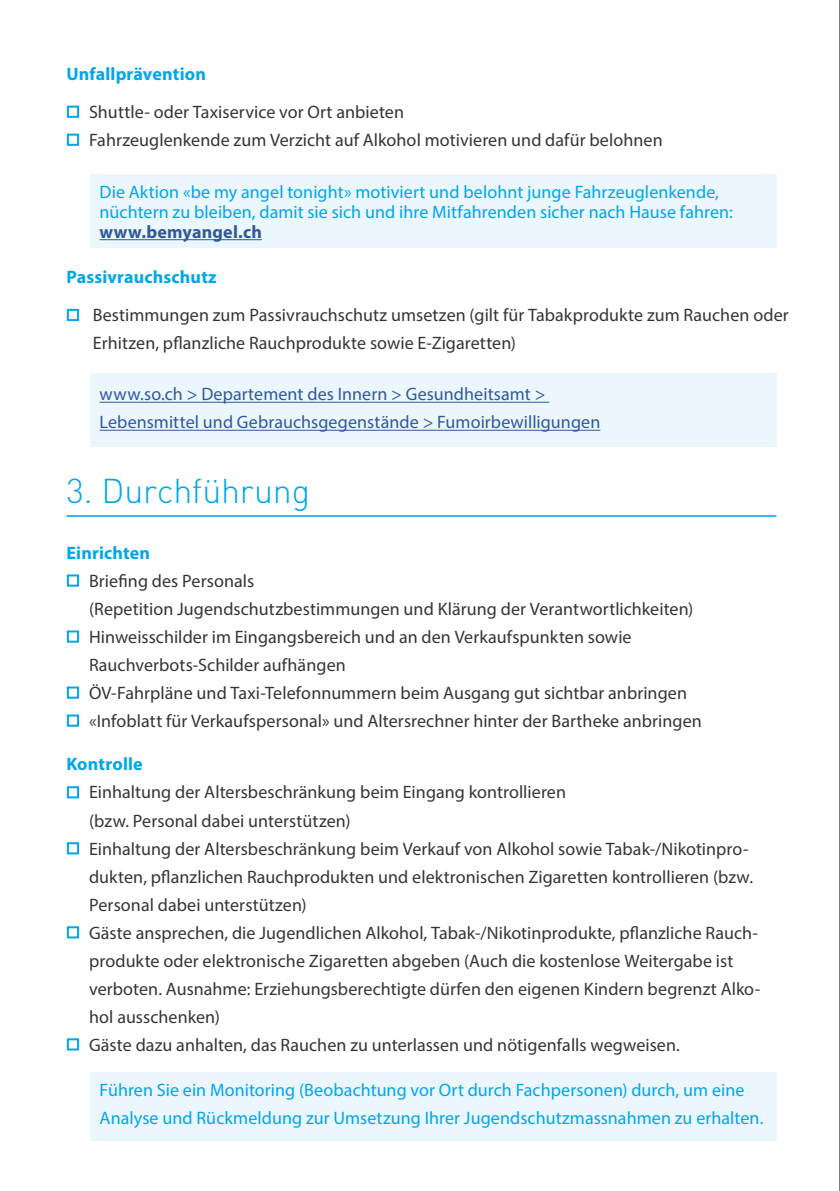
<style>
.page{position:relative;width:840px;height:1191px;background:#fff}
.page>*{position:absolute;margin:0;border:0;box-sizing:border-box;transform-origin:0 0}
.t1{font:300 34px "DIN Pro";letter-spacing:-.01em;color:#00a6eb}
.t2{font:18px/28px "Myriad Pro";letter-spacing:.005em;color:#373437}
.t3{font:18px/20px "Myriad Pro";letter-spacing:.005em;color:#00a6eb}
.t4{font:18px/28px "Myriad Pro";letter-spacing:.005em;color:#30589b}
.t5{font:700 18px "Myriad Pro";letter-spacing:.01em;color:#00a6eb}
.t6{font:700 18px "Myriad Pro";letter-spacing:.01em;color:#30589b}
.s1{color:#00a6eb}
</style>
<div class="page">
<div style="left:90px;top:174px;width:686px;height:74px;background:#ebf7fd"></div>
<div style="left:90px;top:373px;width:686px;height:73px;background:#ebf7fd"></div>
<hr style="left:99px;top:239px;width:163px;height:1px;background:#30589b">
<hr style="left:99px;top:402px;width:450px;height:1px;background:#30589b">
<hr style="left:99px;top:430px;width:501px;height:1px;background:#30589b">
<hr style="left:66px;top:515px;width:710px;height:2px;background:#00a6eb">
<div style="left:90px;top:1072px;width:686px;height:68px;background:#ebf7fd"></div>
<hr style="left:839px;top:0;width:1px;height:1191px;background:#000">
<p class="t5" style="left:66px;top:62px;width:141px">Unfallprävention</p>
<p class="t2" style="left:66px;top:98px;width:339px"><span class="s1">■</span> Shuttle- oder Taxiservice vor Ort anbieten</p>
<p class="t2" style="left:66px;top:126px;width:597px"><span class="s1">■</span> Fahrzeuglenkende zum Verzicht auf Alkohol motivieren und dafür belohnen</p>
<p class="t3" style="left:99px;top:182px;width:634px">Die Aktion «be my angel tonight» motiviert und belohnt junge Fahrzeuglenkende, nüchtern zu bleiben, damit sie sich und ihre Mitfahrenden sicher nach Hause fahren:</p>
<p class="t6" style="left:99px;top:220px;width:164px">www.bemyangel.ch</p>
<p class="t5" style="left:66px;top:265px;width:152px">Passivrauchschutz</p>
<p class="t2" style="left:93px;top:301px;width:697px;text-indent:-26px"><span class="s1">■</span> Bestimmungen zum Passivrauchschutz umsetzen (gilt für Tabakprodukte zum Rauchen oder<br>Erhitzen, pflanzliche Rauchprodukte sowie E-Zigaretten)</p>
<p class="t4" style="left:99px;top:380px;width:502px">www.so.ch &gt; Departement des Innern &gt; Gesundheitsamt &gt;<br>Lebensmittel und Gebrauchsgegenstände &gt; Fumoirbewilligungen</p>
<h1 class="t1" style="left:66px;top:464px;width:245px">3. Durchführung</h1>
<p class="t5" style="left:66px;top:541px;width:85px">Einrichten</p>
<p class="t2" style="left:89px;top:566px;width:605px;text-indent:-23px"><span class="s1">■</span> Briefing des Personals<br>(Repetition Jugendschutzbestimmungen und Klärung der Verantwortlichkeiten)</p>
<p class="t2" style="left:89px;top:622px;width:543px;text-indent:-23px"><span class="s1">■</span> Hinweisschilder im Eingangsbereich und an den Verkaufspunkten sowie<br>Rauchverbots-Schilder aufhängen</p>
<p class="t2" style="left:66px;top:678px;width:621px"><span class="s1">■</span> ÖV-Fahrpläne und Taxi-Telefonnummern beim Ausgang gut sichtbar anbringen</p>
<p class="t2" style="left:66px;top:706px;width:636px"><span class="s1">■</span> «Infoblatt für Verkaufspersonal» und Altersrechner hinter der Bartheke anbringen</p>
<p class="t5" style="left:66px;top:752px;width:78px">Kontrolle</p>
<p class="t2" style="left:89px;top:778px;width:478px;text-indent:-23px"><span class="s1">■</span> Einhaltung der Altersbeschränkung beim Eingang kontrollieren (bzw. Personal dabei unterstützen)</p>
<p class="t2" style="left:89px;top:834px;width:665px;text-indent:-23px"><span class="s1">■</span> Einhaltung der Altersbeschränkung beim Verkauf von Alkohol sowie Tabak-/Nikotinpro&shy;dukten, pflanzlichen Rauchprodukten und elektronischen Zigaretten kontrollieren (bzw.<br>Personal dabei unterstützen)</p>
<p class="t2" style="left:89px;top:918px;width:672px;text-indent:-23px"><span class="s1">■</span> Gäste ansprechen, die Jugendlichen Alkohol, Tabak-/Nikotinprodukte, pflanzliche Rauch&shy;produkte oder elektronische Zigaretten abgeben (Auch die kostenlose Weitergabe ist verboten. Ausnahme: Erziehungsberechtigte dürfen den eigenen Kindern begrenzt Alko&shy;hol ausschenken)</p>
<p class="t2" style="left:66px;top:1030px;width:614px"><span class="s1">■</span> Gäste dazu anhalten, das Rauchen zu unterlassen und nötigenfalls wegweisen.</p>
<p class="t3" style="left:99px;top:1075px;width:665px;line-height:28px">Führen Sie ein Monitoring (Beobachtung vor Ort durch Fachpersonen) durch, um eine<br>Analyse und Rückmeldung zur Umsetzung Ihrer Jugendschutzmassnahmen zu erhalten.</p>
</div>
